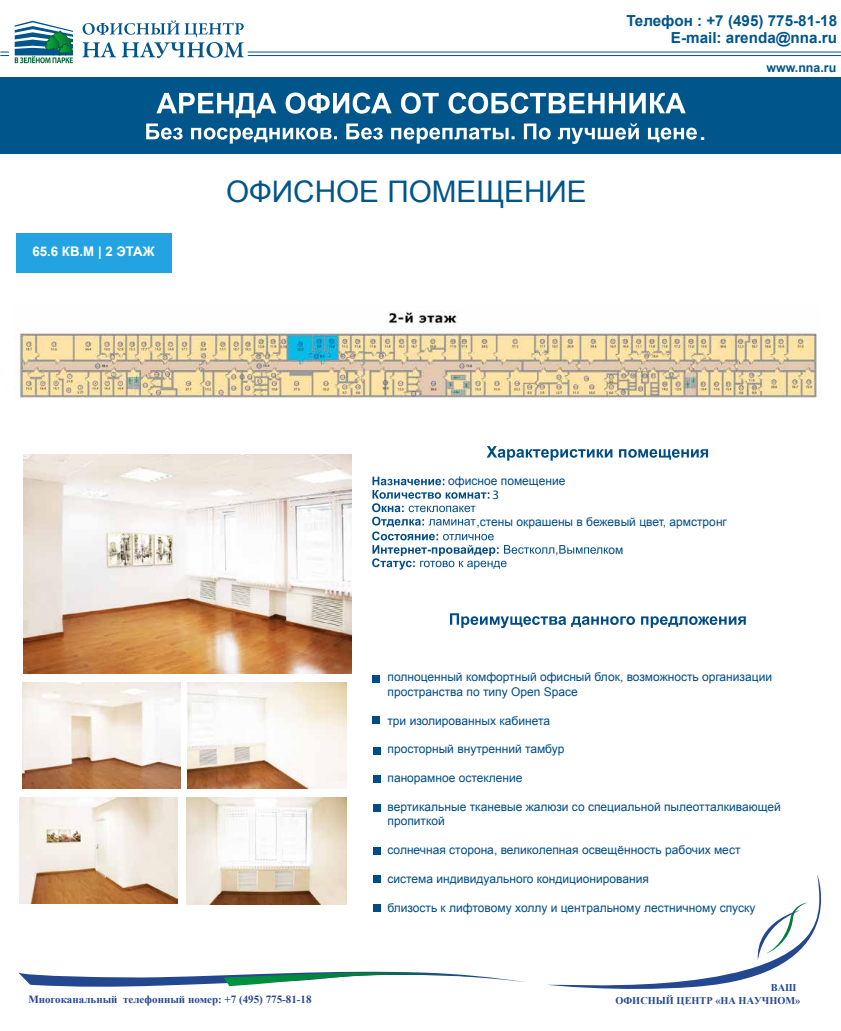
<style>
.page{position:relative;width:841px;height:1031px;background:#fff}
.page>*{position:absolute;margin:0;border:0;box-sizing:border-box;transform-origin:0 0}
.t1{font:30.1px "Arial";color:#fff}
.t2{font:29.7px "Arial";color:#00558b}
.t3{font:700 15.2px/17px "Arial";color:#00558b;text-align:right}
.t4{font:700 13.2px "Arial";color:#fff}
.t5{font:12.9px "Myriad Pro";color:#004c86}
.t6{font:700 12.4px "Arial";color:#00558b}
.t7{font:12px/14.4px "Arial";color:#004c86}
.t8{font:700 11px "Times New Roman";color:#264892}
.t9{font:700 10.3px "Times New Roman";color:#254891}
</style>
<div class="page">
<div style="left:16px;top:233px;width:156px;height:39px;background:#24a3e2"></div>
<svg style="left:487px;top:446px;width:221px;height:14px"></svg>
<svg style="left:372px;top:476px;width:236px;height:93px"></svg>
<svg style="left:450px;top:613px;width:296px;height:15px"></svg>
<div style="left:373px;top:675px;width:7px;height:7px;background:#004c86"></div>
<div style="left:373px;top:716px;width:7px;height:7px;background:#004c86"></div>
<div style="left:373px;top:747px;width:7px;height:7px;background:#004c86"></div>
<div style="left:373px;top:804px;width:7px;height:7px;background:#004c86"></div>
<div style="left:373px;top:847px;width:7px;height:7px;background:#004c86"></div>
<div style="left:373px;top:875px;width:7px;height:7px;background:#004c86"></div>
<div style="left:373px;top:904px;width:7px;height:7px;background:#004c86"></div>
<div style="left:373px;top:775px;width:7px;height:7px;background:#004c86"></div>
<div style="left:0;top:77px;width:841px;height:77px;background:#00558b"></div>
<svg style="left:146px;top:92px;width:551px;height:52px"></svg>
<hr style="left:248px;top:55px;width:593px;height:1px;background:#00558b">
<svg style="left:0;top:52px;width:9px;height:4px"></svg>
<hr style="left:248px;top:52px;width:593px;height:1px;background:#00558b">
<svg style="left:82px;top:20px;width:162px;height:38px"></svg>
<svg style="left:15px;top:21px;width:58px;height:42px"></svg>
<svg style="left:547px;top:874px;width:275px;height:115px"></svg>
<svg style="left:18px;top:971px;width:506px;height:16px"></svg>
<svg style="left:755px;top:902px;width:53px;height:59px"></svg>
<img style="left:23px;top:454px;width:328px;height:219px">
<img style="left:22px;top:682px;width:159px;height:106px">
<img style="left:188px;top:682px;width:158px;height:106px">
<img style="left:19px;top:798px;width:159px;height:105px">
<img style="left:15px;top:311px;width:806px;height:87px">
<img style="left:186px;top:798px;width:160px;height:106px">
<p class="t3" style="left:626px;top:13px;width:212px">Телефон : +7 (495) 775-81-18<br>E-mail: arenda@nna.ru</p>
<p class="t4" style="left:33px;top:243px;width:124px">65.6 КВ.М | 2 ЭТАЖ</p>
<h2 class="t2" style="left:226px;top:172px;width:362px">ОФИСНОЕ ПОМЕЩЕНИЕ</h2>
<h1 class="t1" style="left:698px;top:109px;width:10px">.</h1>
<p class="t6" style="left:766px;top:59px;width:71px">www.nna.ru</p>
<p class="t7" style="left:448px;top:474px;width:119px">офисное помещение</p>
<p class="t5" style="left:493px;top:486px;width:8px">3</p>
<p class="t7" style="left:476px;top:514px;width:252px">,стены окрашены в бежевый цвет, армстронг</p>
<p class="t7" style="left:608px;top:542px;width:16px">ом</p>
<p class="t7" style="left:387px;top:670px;width:386px">полноценный комфортный офисный блок, возможность организации пространства по типу Open Space</p>
<p class="t7" style="left:387px;top:713px;width:164px">три изолированных кабинета</p>
<p class="t7" style="left:387px;top:742px;width:178px">просторный внутренний тамбур</p>
<p class="t7" style="left:387px;top:771px;width:137px">панорамное остекление</p>
<p class="t7" style="left:387px;top:799px;width:395px">вертикальные тканевые жалюзи со специальной пылеотталкивающей пропиткой</p>
<p class="t7" style="left:387px;top:843px;width:355px">солнечная сторона, великолепная освещённость рабочих мест</p>
<p class="t7" style="left:387px;top:871px;width:263px">система индивидуального кондиционирования</p>
<p class="t7" style="left:387px;top:900px;width:370px">близость к лифтовому холлу и центральному лестничному спуску</p>
<p class="t9" style="left:771px;top:980px;width:27px">ВАШ</p>
<p class="t8" style="left:28px;top:991px;width:285px">Многоканальный телефонный номер: +7 (495) 775-81-18</p>
<p class="t9" style="left:615px;top:993px;width:186px">ОФИСНЫЙ ЦЕНТР «НА НАУЧНОМ»</p>
</div>
